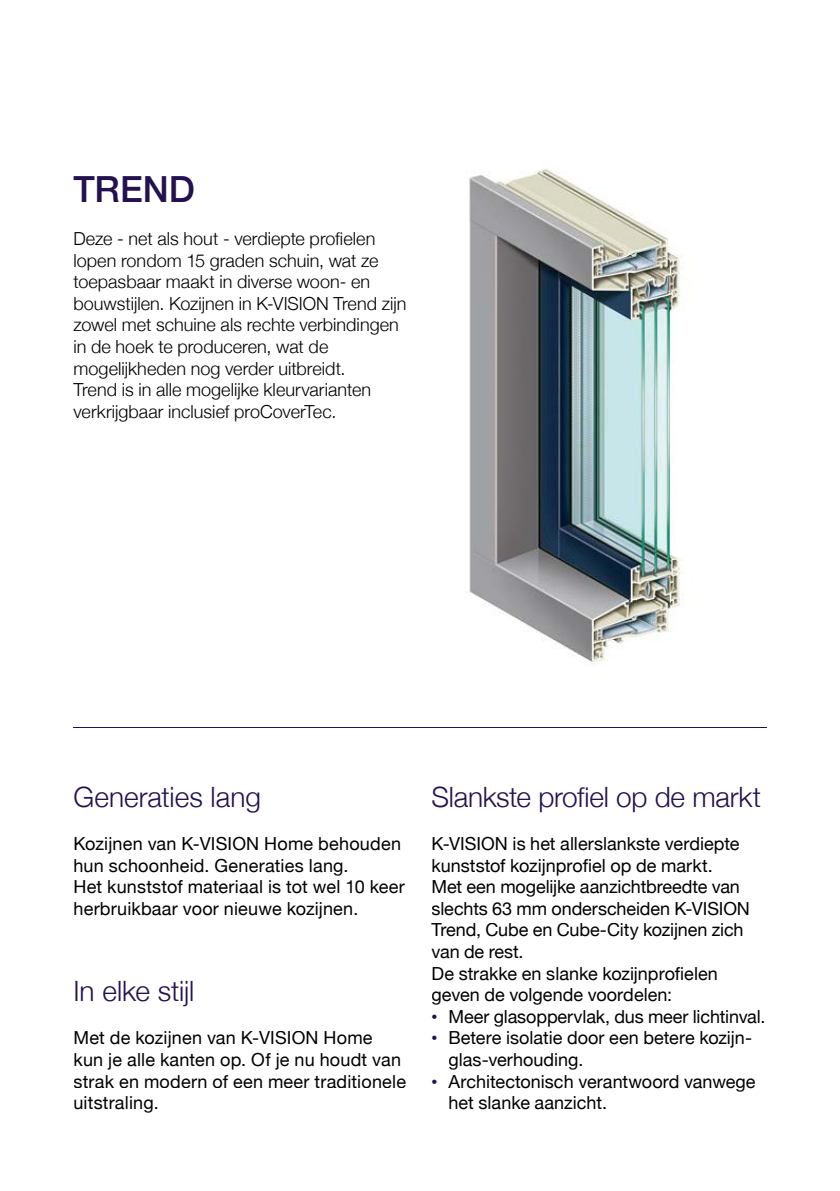
<style>
.page{position:relative;width:840px;height:1191px;background:#fff}
.page>*{position:absolute;margin:0;border:0;box-sizing:border-box;transform-origin:0 0}
.t1{font:500 36px "Helvetica Neue";color:#24114f}
.t2{font:300 28px "Helvetica Neue";letter-spacing:-.005em;color:#24114f}
.t3{font:18px/21.6px "Helvetica Neue";color:#000}
.t4{font:300 18px/21.6px "Helvetica Neue";color:#000}
.s1{font-weight:300;font-size:12px;color:#24114f}
</style>
<div class="page">
<img style="left:469px;top:169px;width:214px;height:496px">
<hr style="left:73px;top:727px;width:693px;height:1px;background:#24114f">
<h1 class="t1" style="left:73px;top:160px;width:123px">TREND</h1>
<p class="t4" style="left:73px;top:226px;width:334px">Deze - net als hout - verdiepte profielen lopen rondom 15 graden schuin, wat ze toepasbaar maakt in diverse woon- en bouwstijlen. Kozijnen in K-VISION Trend zijn zowel met schuine als rechte verbindingen in de hoek te produceren, wat de mogelijkheden nog verder uitbreidt.<br>Trend is in alle mogelijke kleurvarianten verkrijgbaar inclusief proCoverTec.</p>
<h2 class="t2" style="left:73px;top:774px;width:189px">Generaties lang</h2>
<p class="t3" style="left:73px;top:833px;width:333px">Kozijnen van K-VISION Home behouden hun schoonheid. Generaties lang.<br>Het kunststof materiaal is tot wel 10 keer herbruikbaar voor nieuwe kozijnen.</p>
<h2 class="t2" style="left:73px;top:968px;width:122px">In elke stijl</h2>
<p class="t3" style="left:73px;top:1028px;width:334px">Met de kozijnen van K-VISION Home kun je alle kanten op. Of je nu houdt van strak en modern of een meer traditionele uitstraling.</p>
<h2 class="t2" style="left:431px;top:774px;width:331px">Slankste profiel op de markt</h2>
<p class="t3" style="left:431px;top:833px;width:320px">K-VISION is het allerslankste verdiepte kunststof kozijnprofiel op de markt.<br>Met een mogelijke aanzichtbreedte van slechts 63 mm onderscheiden K-VISION Trend, Cube en Cube-City kozijnen zich van de rest.<br>De strakke en slanke kozijnprofielen geven de volgende voordelen:</p>
<p class="t3" style="left:431px;top:1006px;width:335px"><span class="s1">•</span> Meer glasoppervlak, dus meer lichtinval.</p>
<p class="t3" style="left:448px;top:1028px;width:305px;text-indent:-17px"><span class="s1">•</span> Betere isolatie door een betere kozijn&shy;glas-verhouding.</p>
<p class="t3" style="left:448px;top:1071px;width:308px;text-indent:-17px"><span class="s1">•</span> Architectonisch verantwoord vanwege het slanke aanzicht.</p>
</div>
